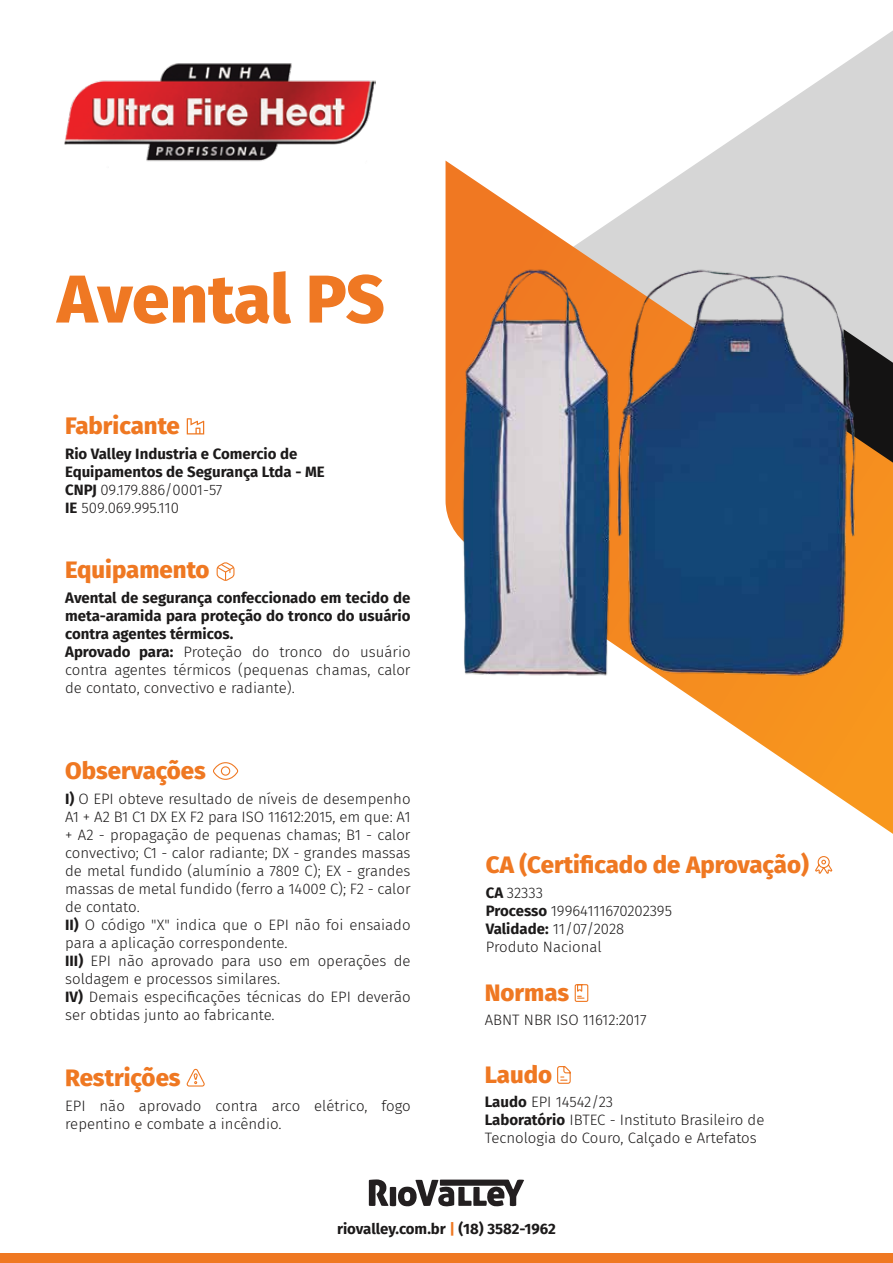
<style>
.page{position:relative;width:893px;height:1263px;background:#fff}
.page>*{position:absolute;margin:0;border:0;box-sizing:border-box;transform-origin:0 0}
.t1{font:800 67.5px "Fira Sans";letter-spacing:-.01em;color:#ef7823}
.t2{font:800 24px "Fira Sans";color:#ef7822}
.t3{font:300 15px/18px "Fira Sans";color:#1c1a1a}
.t4{font:700 15px/18px "Fira Sans";color:#1c1a1a}
.s1{font-weight:300}
.s2{font-weight:700}
.s3{color:#ef7822}
</style>
<div class="page">
<div style="left:0;top:1253px;width:893px;height:10px;background:#ef7822"></div>
<svg style="left:700px;top:30px;width:193px;height:131px"></svg>
<svg style="left:446px;top:161px;width:447px;height:673px"></svg>
<img style="left:65px;top:63px;width:311px;height:99px">
<svg style="left:574px;top:984px;width:15px;height:18px"></svg>
<svg style="left:557px;top:1066px;width:14px;height:18px"></svg>
<svg style="left:187px;top:418px;width:17px;height:16px"></svg>
<svg style="left:216px;top:562px;width:19px;height:19px"></svg>
<svg style="left:213px;top:762px;width:26px;height:18px"></svg>
<div style="left:221px;top:766px;width:9px;height:10px;border:1px solid #ef7822;border-radius:50%"></div>
<svg style="left:187px;top:1069px;width:18px;height:18px"></svg>
<svg style="left:815px;top:856px;width:18px;height:18px"></svg>
<svg style="left:369px;top:1179px;width:155px;height:27px"></svg>
<img style="left:445px;top:223px;width:431px;height:499px">
<h1 class="t1" style="left:57px;top:240px;width:329px">Avental PS</h1>
<h2 class="t2" style="left:65px;top:405px;width:116px">Fabricante</h2>
<p class="t4" style="left:65px;top:444px;width:261px">Rio Valley Industria e Comercio de<br>Equipamentos de Segurança Ltda - ME<br>CNPJ <span class="s1">09.179.886/0001-57<br></span>IE <span class="s1">509.069.995.110</span></p>
<h2 class="t2" style="left:65px;top:549px;width:146px">Equipamento</h2>
<p class="t4" style="left:65px;top:587px;width:347px">Avental de segurança confeccionado em tecido de meta-aramida para proteção do tronco do usuário contra agentes térmicos.<br>Aprovado para: <span class="s1">Proteção do tronco do usuário contra agentes térmicos (pequenas chamas, calor de contato, convectivo e radiante).</span></p>
<h2 class="t2" style="left:65px;top:750px;width:142px">Observações</h2>
<p class="t3" style="left:65px;top:789px;width:347px"><span class="s2">I)</span> O EPI obteve resultado de níveis de desempenho A1 + A2 B1 C1 DX EX F2 para ISO 11612:2015, em que: A1 + A2 - propagação de pequenas chamas; B1 - calor convectivo; C1 - calor radiante; DX - grandes massas de metal fundido (alumínio a 780º C); EX - grandes massas de metal fundido (ferro a 1400º C); F2 - calor de contato.<br><span class="s2">II)</span> O código "X" indica que o EPI não foi ensaiado para a aplicação correspondente.<br><span class="s2">III)</span> EPI não aprovado para uso em operações de soldagem e processos similares.<br><span class="s2">IV)</span> Demais especificações técnicas do EPI deverão ser obtidas junto ao fabricante.</p>
<h2 class="t2" style="left:65px;top:1057px;width:117px">Restrições</h2>
<p class="t3" style="left:65px;top:1096px;width:347px">EPI não aprovado contra arco elétrico, fogo repentino e combate a incêndio.</p>
<h2 class="t2" style="left:486px;top:844px;width:325px">CA (Certificado de Aprovação)</h2>
<p class="t3" style="left:486px;top:883px;width:188px"><span class="s2">CA</span> 32333<br><span class="s2">Processo</span> 19964111670202395<br><span class="s2">Validade:</span> 11/07/2028<br>Produto Nacional</p>
<h2 class="t2" style="left:485px;top:972px;width:86px">Normas</h2>
<p class="t3" style="left:485px;top:1011px;width:163px">ABNT NBR ISO 11612:2017</p>
<h2 class="t2" style="left:485px;top:1053px;width:69px">Laudo</h2>
<p class="t3" style="left:485px;top:1093px;width:281px"><span class="s2">Laudo</span> EPI 14542/23<br><span class="s2">Laboratório</span> IBTEC - Instituto Brasileiro de<br>Tecnologia do Couro, Calçado e Artefatos</p>
<p class="t4" style="left:337px;top:1219px;width:220px">riovalley.com.br <span class="s3">|</span> (18) 3582-1962</p>
</div>
